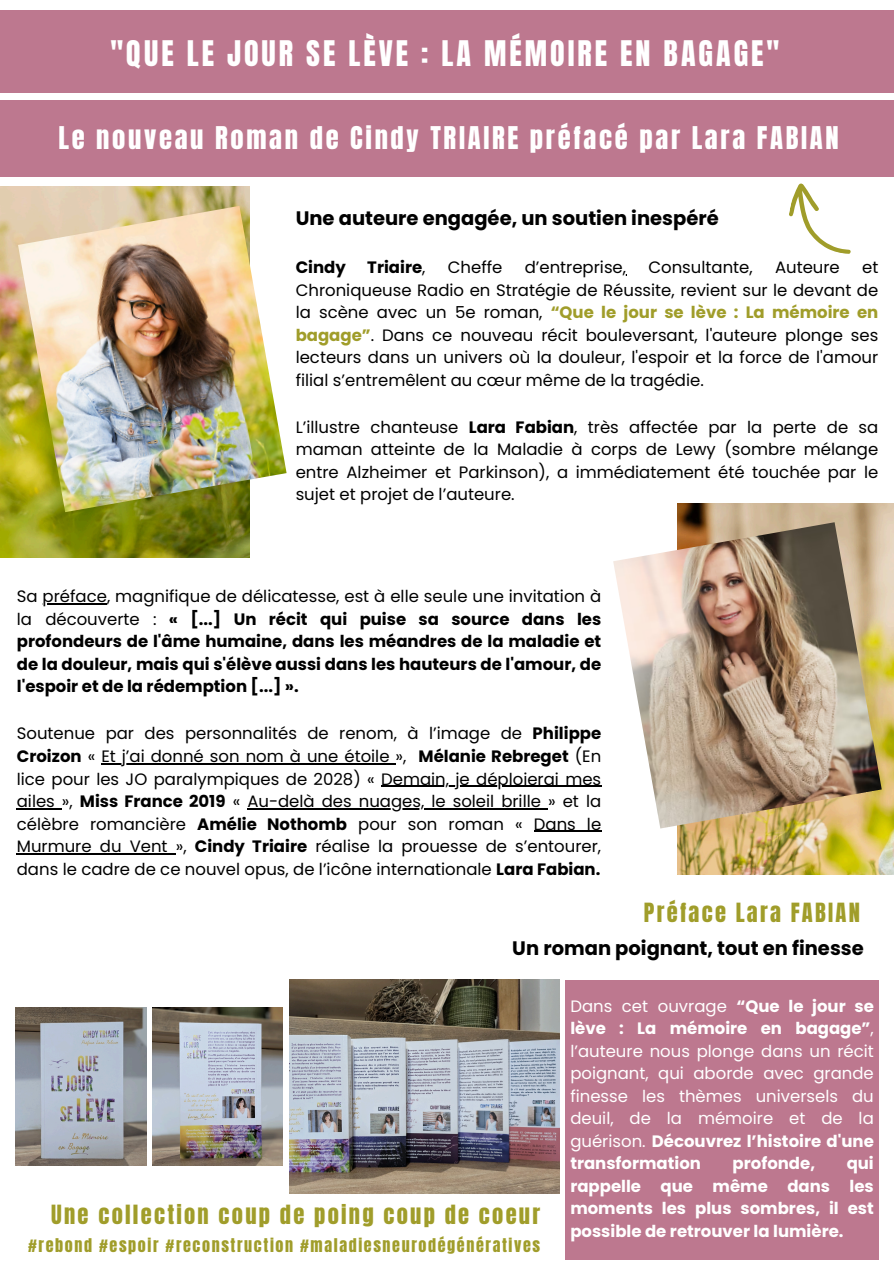
<style>
.page{position:relative;width:894px;height:1264px;background:#fff}
.page>*{position:absolute;margin:0;border:0;box-sizing:border-box;transform-origin:0 0}
.t1{font:30px "Anton";letter-spacing:.1em;color:#fff}
.t2{font:26.7px "Anton";letter-spacing:.1em;color:#fff}
.t3{font:22.5px "Anton";letter-spacing:.1em;color:#a09d2a}
.t4{font:700 19.5px "Poppins";color:#000}
.t5{font:16.5px/22.5px "Poppins";color:#000;text-align:justify}
.t6{font:16.5px/22.5px "Poppins";color:#fff;text-align:justify}
.t7{font:700 16.5px/22.5px "Poppins";color:#000;text-align:justify}
.t8{font:700 16.5px/22.5px "Poppins";color:#fff;text-align:justify}
.t9{font:16.05px "Anton";letter-spacing:.1em;color:#a09d2a}
.s1{font-weight:400}
.s2{font-weight:700;color:#a09d2a}
.s3{font-weight:700}
</style>
<div class="page">
<img style="left:677px;top:503px;width:216px;height:371px">
<img style="left:613px;top:522px;width:268px;height:306px">
<hr style="left:43px;top:603px;width:64px;height:1px;background:#000">
<hr style="left:101px;top:763px;width:294px;height:1px;background:#000">
<hr style="left:381px;top:785px;width:220px;height:1px;background:#000">
<hr style="left:17px;top:808px;width:45px;height:1px;background:#000">
<hr style="left:247px;top:808px;width:301px;height:1px;background:#000">
<hr style="left:533px;top:830px;width:68px;height:1px;background:#000">
<hr style="left:17px;top:853px;width:159px;height:1px;background:#000">
<div style="left:565px;top:980px;width:313px;height:279px;background:#bd788f"></div>
<img style="left:16px;top:1007px;width:130px;height:158px">
<img style="left:152px;top:1007px;width:131px;height:158px">
<div style="left:0;top:10px;width:893px;height:82px;background:#bd788f"></div>
<div style="left:0;top:100px;width:893px;height:77px;background:#bd788f"></div>
<img style="left:0;top:186px;width:250px;height:371px">
<img style="left:18px;top:206px;width:268px;height:306px">
<svg style="left:789px;top:183px;width:62px;height:71px"></svg>
<img style="left:289px;top:979px;width:270px;height:214px">
<p class="t1" style="left:110px;top:32px;width:670px">"QUE LE JOUR SE LÈVE : LA MÉMOIRE EN BAGAGE"</p>
<h3 class="t2" style="left:58px;top:118px;width:781px">Le nouveau Roman de Cindy TRIAIRE préfacé par Lara FABIAN</h3>
<p class="t4" style="left:295px;top:204px;width:424px">Une auteure engagée, un soutien inespéré</p>
<h3 class="t7" style="left:295px;top:256px;width:52px">Cindy</h3>
<h3 class="t7" style="left:367px;top:256px;width:60px">Triaire<span class="s1">,</span></h3>
<h3 class="t5" style="left:447px;top:256px;width:56px">Cheffe</h3>
<h3 class="t5" style="left:524px;top:256px;width:103px">d’entreprise,</h3>
<h4 class="t5" style="left:648px;top:256px;width:106px">Consultante,</h4>
<h4 class="t5" style="left:774px;top:256px;width:66px">Auteure</h4>
<h4 class="t5" style="left:295px;top:256px;width:584px;text-indent:566px">et Chroniqueuse Radio en Stratégie de Réussite, revient sur le devant de la scène avec un 5e roman, <span class="s2">“Que le jour se lève : La mémoire en bagage”</span>. Dans ce nouveau récit bouleversant, l'auteure plonge ses lecteurs dans un univers où la douleur, l'espoir et la force de l'amour filial s’entremêlent au cœur même de la tragédie.</h4>
<h4 class="t5" style="left:295px;top:416px;width:584px">L’illustre chanteuse <span class="s3">Lara Fabian</span>, très affectée par la perte de sa</h4>
<p class="t5" style="left:295px;top:438px;width:584px">maman atteinte de la Maladie à corps de Lewy (sombre mélange entre Alzheimer et Parkinson), a immédiatement été touchée par le sujet et projet de l’auteure.</p>
<p class="t5" style="left:17px;top:585px;width:585px">Sa préface, magnifique de délicatesse, est à elle seule une invitation à</p>
<p class="t7" style="left:17px;top:607px;width:585px"><span class="s1">la découverte :</span> « [...] Un récit qui puise sa source dans les profondeurs de l'âme humaine, dans les méandres de la maladie et de la douleur, mais qui s'élève aussi dans les hauteurs de l'amour, de l'espoir et de la rédemption [...] ».</p>
<p class="t5" style="left:17px;top:722px;width:506px">Soutenue par des personnalités de renom, à l’image de</p>
<p class="t5" style="left:17px;top:722px;width:585px;text-align:right"><span class="s3">Philippe<br>Croizon</span> « Et j’ai donné son nom à une étoile », <span class="s3">Mélanie Rebreget</span> (En</p>
<h4 class="t5" style="left:17px;top:767px;width:585px">lice pour les JO paralympiques de 2028) « Demain, je déploierai mes</h4>
<p class="t5" style="left:17px;top:790px;width:585px">ailes », <span class="s3">Miss France 2019</span> « Au-delà des nuages, le soleil brille » et la</p>
<p class="t5" style="left:17px;top:812px;width:585px">célèbre romancière <span class="s3">Amélie Nothomb</span> pour son roman « Dans le Murmure du Vent », <span class="s3">Cindy Triaire</span> réalise la prouesse de s’entourer, dans le cadre de ce nouvel opus, de l’icône internationale <span class="s3">Lara Fabian.</span></p>
<h3 class="t3" style="left:643px;top:896px;width:217px">Préface Lara FABIAN</h3>
<p class="t4" style="left:512px;top:934px;width:353px">Un roman poignant, tout en finesse</p>
<h3 class="t3" style="left:51px;top:1198px;width:490px">Une collection coup de poing coup de coeur</h3>
<p class="t9" style="left:28px;top:1233px;width:513px">#rebond #espoir #reconstruction #maladiesneurodégénératives</p>
<p class="t6" style="left:570px;top:994px;width:305px">Dans cet ouvrage <span class="s3">“Que le jour se lève : La mémoire en bagage”</span>, l’auteure nous plonge dans un récit poignant, qui aborde avec grande finesse les thèmes universels du deuil, de la mémoire et de la guérison. <span class="s3">Découvrez l’histoire d'une transformation</span></p>
<p class="t8" style="left:570px;top:1152px;width:305px;text-indent:276px">qui rappelle que même dans les moments les plus sombres, il est possible de retrouver la lumière.</p>
<p class="t8" style="left:732px;top:1152px;width:84px">profonde,</p>
</div>
